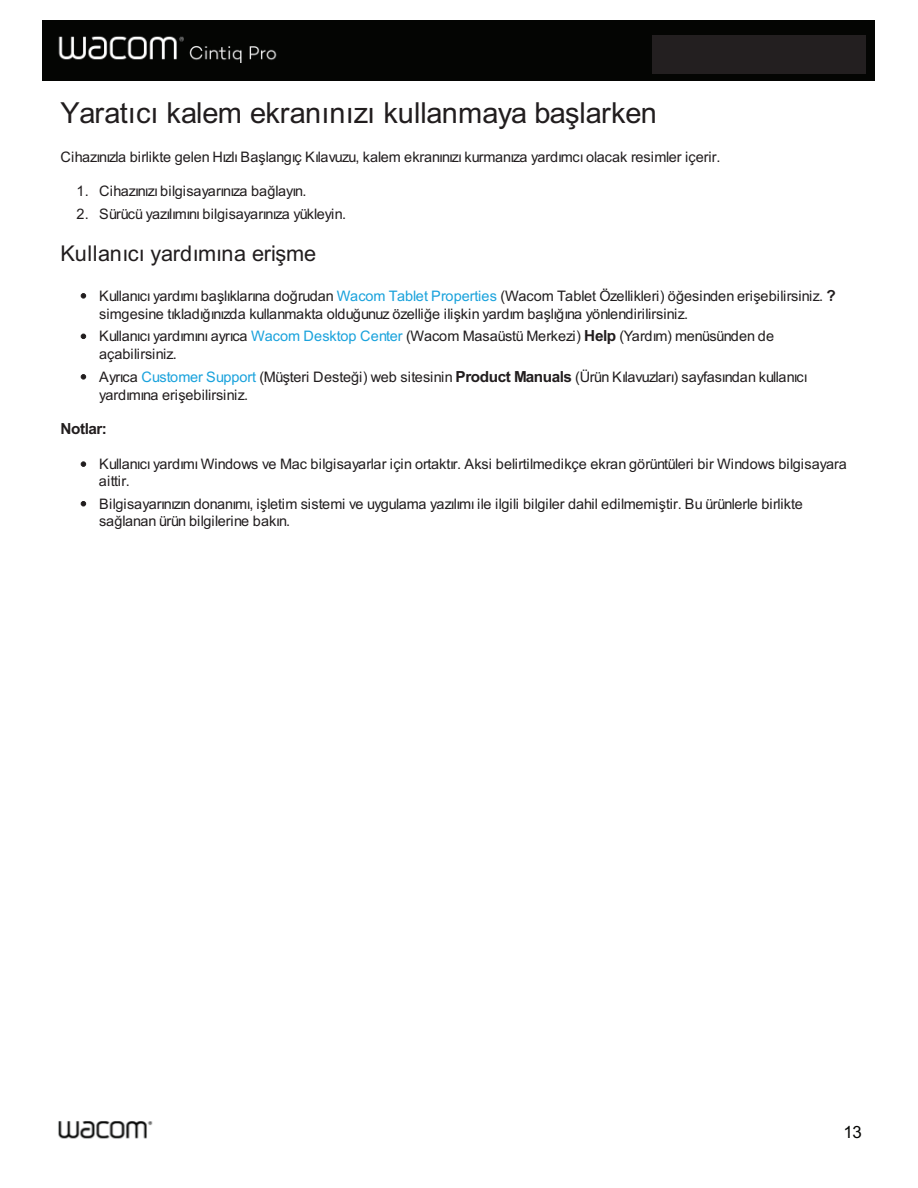
<style>
.page{position:relative;width:918px;height:1188px;background:#fff}
.page>*{position:absolute;margin:0;border:0;box-sizing:border-box;transform-origin:0 0}
.t1{font:32.4px "Arial";letter-spacing:-.005em;color:#211d1e}
.t2{font:24.3px "Arial";letter-spacing:-.005em;color:#211d1e}
.t3{font:18.9px "Arial";color:#040503}
.t4{font:700 17.1px "Arial";letter-spacing:-.025em;color:#211d1e}
.t5{font:16.2px/18px "Arial";letter-spacing:-.005em;color:#211d1e}
.t6{font:16.2px "Arial";letter-spacing:-.03em;color:#211d1e}
.t7{font:16.2px "Arial";letter-spacing:-.025em;color:#211d1e}
.s1{color:#19a2dc}
.s2{font-weight:700;font-size:17.1px}
</style>
<div class="page">
<svg style="left:81px;top:293px;width:5px;height:6px"></svg>
<svg style="left:81px;top:334px;width:5px;height:5px"></svg>
<svg style="left:81px;top:374px;width:5px;height:6px"></svg>
<svg style="left:81px;top:461px;width:5px;height:6px"></svg>
<svg style="left:81px;top:501px;width:5px;height:5px"></svg>
<div style="left:42px;top:20px;width:833px;height:60px;background:#040503"></div>
<img style="left:58px;top:36px;width:219px;height:26px">
<img style="left:58px;top:1121px;width:95px;height:18px">
<div style="left:652px;top:35px;width:214px;height:38px;background:#231f20"></div>
<h1 class="t1" style="left:60px;top:97px;width:598px">Yaratıcı kalem ekranınızı kullanmaya başlarken</h1>
<p class="t5" style="left:60px;top:148px;width:662px">Cihazınızla birlikte gelen HızlıBaşlangıç Kılavuzu, kalem ekranınızı kurmanıza yardımcı olacak resimler içerir.</p>
<p class="t7" style="left:77px;top:184px;width:231px">1. Cihazınızı bilgisayarınıza bağlayın.</p>
<p class="t6" style="left:77px;top:206px;width:271px">2. Sürücü yazılımını bilgisayarınıza yükleyin.</p>
<h2 class="t2" style="left:60px;top:242px;width:257px">Kullanıcı yardımına erişme</h2>
<p class="t5" style="left:99px;top:287px;width:738px">Kullanıcı yardımı başlıklarına doğrudan <span class="s1">Wacom Tablet Properties</span> (Wacom Tablet Özellikleri) öğesinden erişebilirsiniz. <span class="s2">? </span>simgesine tıkladığınızda kullanmakta olduğunuz özelliğe ilişkin yardım başlığına yönlendirilirsiniz.</p>
<p class="t5" style="left:99px;top:328px;width:676px">Kullanıcı yardımını ayrıca <span class="s1">Wacom Desktop Center</span> (Wacom Masaüstü Merkezi) <span class="s2">Help</span> (Yardım) menüsünden de açabilirsiniz.</p>
<p class="t5" style="left:99px;top:368px;width:710px">Ayrıca <span class="s1">Customer Support</span> (Müşteri Desteği) web sitesinin <span class="s2">Product Manuals</span> (Ürün Kılavuzları) sayfasından kullanıcı yardımına erişebilirsiniz.</p>
<p class="t4" style="left:60px;top:420px;width:48px">Notlar:</p>
<p class="t5" style="left:99px;top:456px;width:749px;line-height:17.1px">Kullanıcı yardımıWindows ve Mac bilgisayarlar için ortaktır. Aksi belirtilmedikçe ekran görüntüleri bir Windows bilgisayara aittir.</p>
<p class="t5" style="left:99px;top:495px;width:705px;line-height:17.1px">Bilgisayarınızın donanımı, işletim sistemi ve uygulama yazılımı ile ilgili bilgiler dahil edilmemiştir. Bu ürünlerle birlikte sağlanan ürün bilgilerine bakın.</p>
<p class="t3" style="left:843px;top:1123px;width:20px">13</p>
</div>
